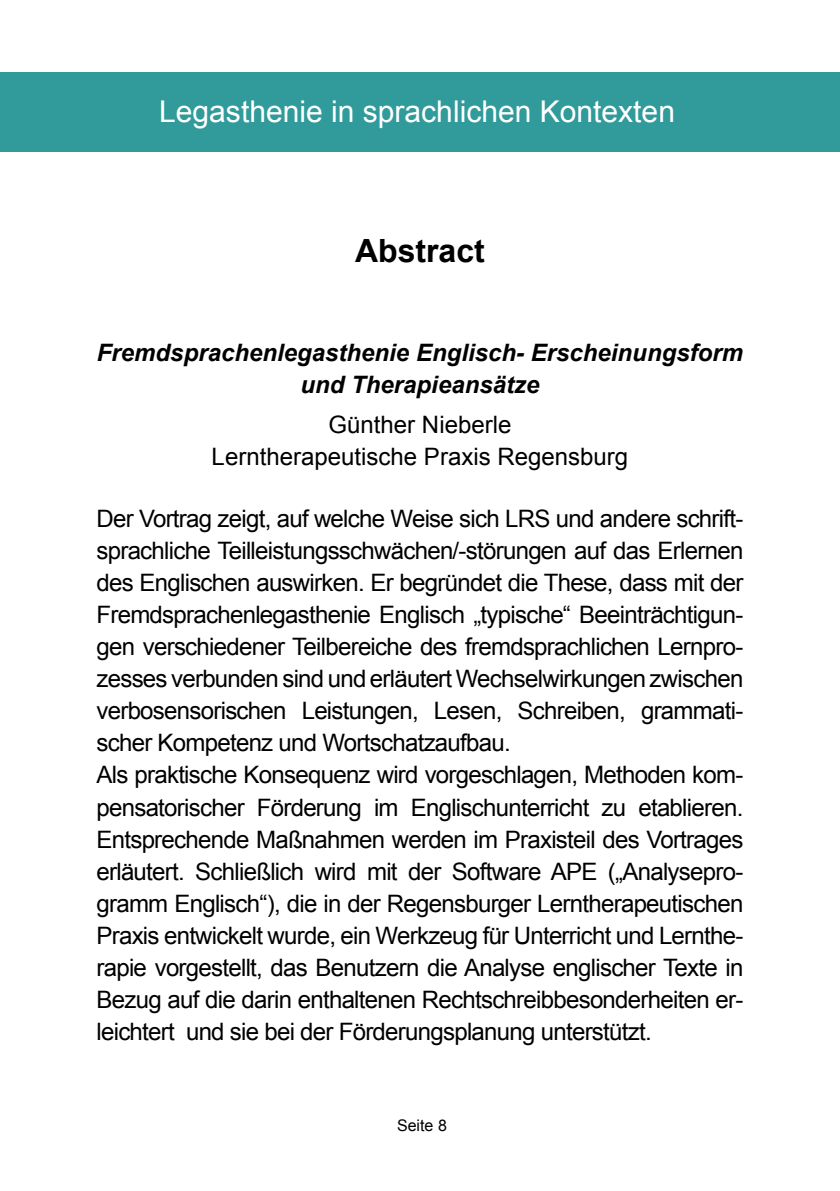
<style>
.page{position:relative;width:840px;height:1191px;background:#fff}
.page>*{position:absolute;margin:0;border:0;box-sizing:border-box;transform-origin:0 0}
.t1{font:700 32px "Arial";color:#000}
.t2{font:30px "Arial";color:#fff}
.t3{font:24px/32px "Arial";letter-spacing:-.03em;color:#000}
.t4{font:italic 700 24px/32px "Arial";color:#000;text-align:center}
.t5{font:24px/32px "Arial";color:#000;text-align:center}
.t6{font:16px "Arial";color:#000}
</style>
<div class="page">
<div style="left:0;top:72px;width:839px;height:79px;background:#319b9b"></div>
<hr style="left:839px;top:72px;width:1px;height:79px;background:#319b9b">
<p class="t2" style="left:159px;top:92px;width:517px">Legasthenie in sprachlichen Kontexten</p>
<h1 class="t1" style="left:355px;top:230px;width:131px">Abstract</h1>
<p class="t4" style="left:97px;top:338px;width:647px">Fremdsprachenlegasthenie Englisch- Erscheinungsform und Therapieansätze</p>
<p class="t5" style="left:211px;top:409px;width:418px">Günther Nieberle<br>Lerntherapeutische Praxis Regensburg</p>
<p class="t3" style="left:96px;top:503px;width:648px">Der Vortrag zeigt, auf welche Weise sich LRS und andere schrift&shy;sprachliche Teilleistungsschwächen/-störungen auf das Erlernen des Englischen auswirken. Er begründet die These, dass mit der Fremdsprachenlegasthenie Englisch „typische“ Beeinträchtigun&shy;gen verschiedener Teilbereiche des fremdsprachlichen Lernpro&shy;zesses verbunden sind und erläutert Wechselwirkungen zwischen verbosensorischen Leistungen, Lesen, Schreiben, grammati&shy;scher Kompetenz und Wortschatzaufbau.<br>Als praktische Konsequenz wird vorgeschlagen, Methoden kom&shy;pensatorischer Förderung im Englischunterricht zu etablieren.<br>Entsprechende Maßnahmen werden im Praxisteil des Vortrages erläutert. Schließlich wird mit der Software APE („Analysepro&shy;gramm Englisch“), die in der Regensburger Lerntherapeutischen Praxis entwickelt wurde, ein Werkzeug für Unterricht und Lernthe&shy;rapie vorgestellt, das Benutzern die Analyse englischer Texte in Bezug auf die darin enthaltenen Rechtschreibbesonderheiten er&shy;leichtert und sie bei der Förderungsplanung unterstützt.</p>
<p class="t6" style="left:397px;top:1114px;width:51px">Seite 8</p>
</div>
